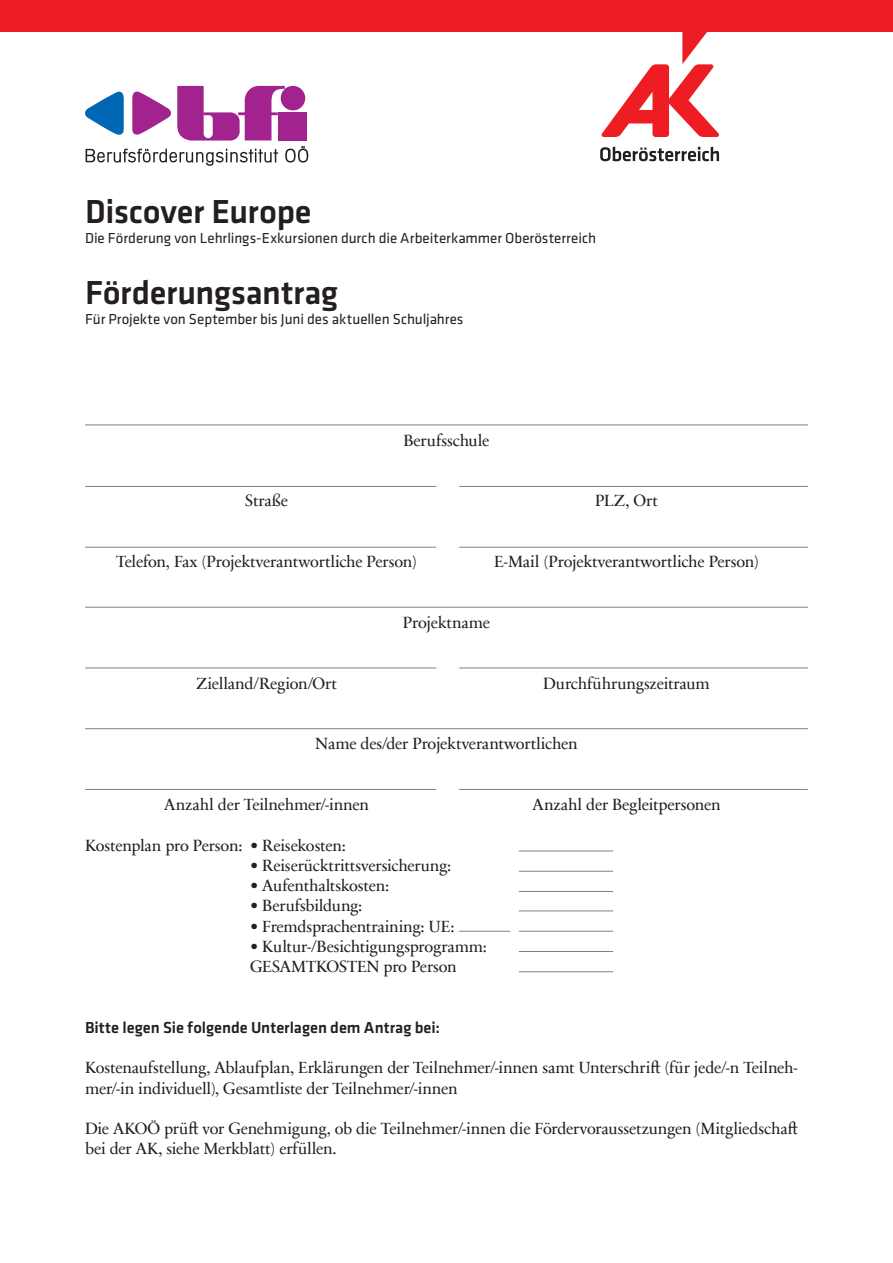
<style>
.page{position:relative;width:893px;height:1263px;background:#fff}
.page>*{position:absolute;margin:0;border:0;box-sizing:border-box;transform-origin:0 0}
.t1{font:500 34.5px "Klavika Basic";letter-spacing:-.01em;color:#231f20}
.t2{font:16.5px/20.2px "Sabon Next Com";letter-spacing:-.015em;color:#231f20}
.t3{font:500 16.5px "Klavika Basic";color:#231f20}
.t4{font:15px "Klavika Basic";letter-spacing:-.005em;color:#231f20}
</style>
<div class="page">
<div style="left:0;top:0;width:893px;height:32px;background:#ee1d23"></div>
<svg style="left:601px;top:32px;width:118px;height:105px"></svg>
<svg style="left:600px;top:147px;width:119px;height:14px"></svg>
<svg style="left:85px;top:86px;width:223px;height:80px"></svg>
<hr style="left:85px;top:425px;width:723px;height:1px;background:#808285">
<hr style="left:85px;top:607px;width:723px;height:1px;background:#808285">
<hr style="left:85px;top:547px;width:351px;height:1px;background:#808285">
<hr style="left:85px;top:486px;width:351px;height:1px;background:#808285">
<hr style="left:85px;top:668px;width:351px;height:1px;background:#808285">
<hr style="left:519px;top:951px;width:94px;height:1px;background:#808285">
<hr style="left:519px;top:971px;width:94px;height:1px;background:#808285">
<hr style="left:519px;top:931px;width:94px;height:1px;background:#808285">
<hr style="left:459px;top:931px;width:51px;height:1px;background:#808285">
<hr style="left:519px;top:910px;width:94px;height:1px;background:#808285">
<hr style="left:519px;top:891px;width:94px;height:1px;background:#808285">
<hr style="left:519px;top:871px;width:94px;height:1px;background:#808285">
<hr style="left:519px;top:851px;width:94px;height:1px;background:#808285">
<hr style="left:85px;top:789px;width:351px;height:1px;background:#808285">
<hr style="left:459px;top:547px;width:349px;height:1px;background:#808285">
<hr style="left:459px;top:486px;width:349px;height:1px;background:#808285">
<hr style="left:459px;top:668px;width:349px;height:1px;background:#808285">
<hr style="left:459px;top:789px;width:349px;height:1px;background:#808285">
<hr style="left:85px;top:728px;width:723px;height:1px;background:#808285">
<h1 class="t1" style="left:85px;top:188px;width:228px">Discover Europe</h1>
<p class="t4" style="left:85px;top:228px;width:512px">Die Förderung von Lehrlings-Exkursionen durch die Arbeiterkammer Oberösterreich</p>
<h1 class="t1" style="left:85px;top:269px;width:254px">Förderungsantrag</h1>
<p class="t4" style="left:85px;top:309px;width:380px">Für Projekte von September bis Juni des aktuellen Schuljahres</p>
<p class="t2" style="left:403px;top:429px;width:87px">Berufsschule</p>
<p class="t2" style="left:245px;top:490px;width:45px">Straße</p>
<p class="t2" style="left:595px;top:490px;width:64px">PLZ, Ort</p>
<p class="t2" style="left:116px;top:551px;width:302px">Telefon, Fax (Projektverantwortliche Person)</p>
<p class="t2" style="left:494px;top:551px;width:266px">E-Mail (Projektverantwortliche Person)</p>
<p class="t2" style="left:403px;top:611px;width:89px">Projektname</p>
<p class="t2" style="left:196px;top:672px;width:142px">Zielland/Region/Ort</p>
<p class="t2" style="left:543px;top:672px;width:168px">Durchführungszeitraum</p>
<p class="t2" style="left:315px;top:733px;width:264px">Name des/der Projektverantwortlichen</p>
<p class="t2" style="left:164px;top:794px;width:206px">Anzahl der Teilnehmer/-innen</p>
<p class="t2" style="left:533px;top:794px;width:189px">Anzahl der Begleitpersonen</p>
<p class="t2" style="left:85px;top:834px;width:262px">Kostenplan pro Person: • Reisekosten:</p>
<p class="t2" style="left:250px;top:854px;width:203px">• Reiserücktrittsversicherung:</p>
<p class="t2" style="left:250px;top:875px;width:141px">• Aufenthaltskosten:</p>
<p class="t2" style="left:250px;top:895px;width:114px">• Berufsbildung:</p>
<p class="t2" style="left:250px;top:915px;width:206px">• Fremdsprachentraining: UE:</p>
<p class="t2" style="left:250px;top:935px;width:238px">• Kultur-/Besichtigungsprogramm:<br>GESAMTKOSTEN pro Person</p>
<p class="t3" style="left:85px;top:1016px;width:356px">Bitte legen Sie folgende Unterlagen dem Antrag bei:</p>
<p class="t2" style="left:85px;top:1057px;width:714px">Kostenaufstellung, Ablaufplan, Erklärungen der Teilnehmer/-innen samt Unterschrift (für jede/-n Teilneh&shy;mer/-in individuell), Gesamtliste der Teilnehmer/-innen</p>
<p class="t2" style="left:85px;top:1118px;width:714px">Die AKOÖ prüft vor Genehmigung, ob die Teilnehmer/-innen die Fördervoraussetzungen (Mitgliedschaft bei der AK, siehe Merkblatt) erfüllen.</p>
</div>
